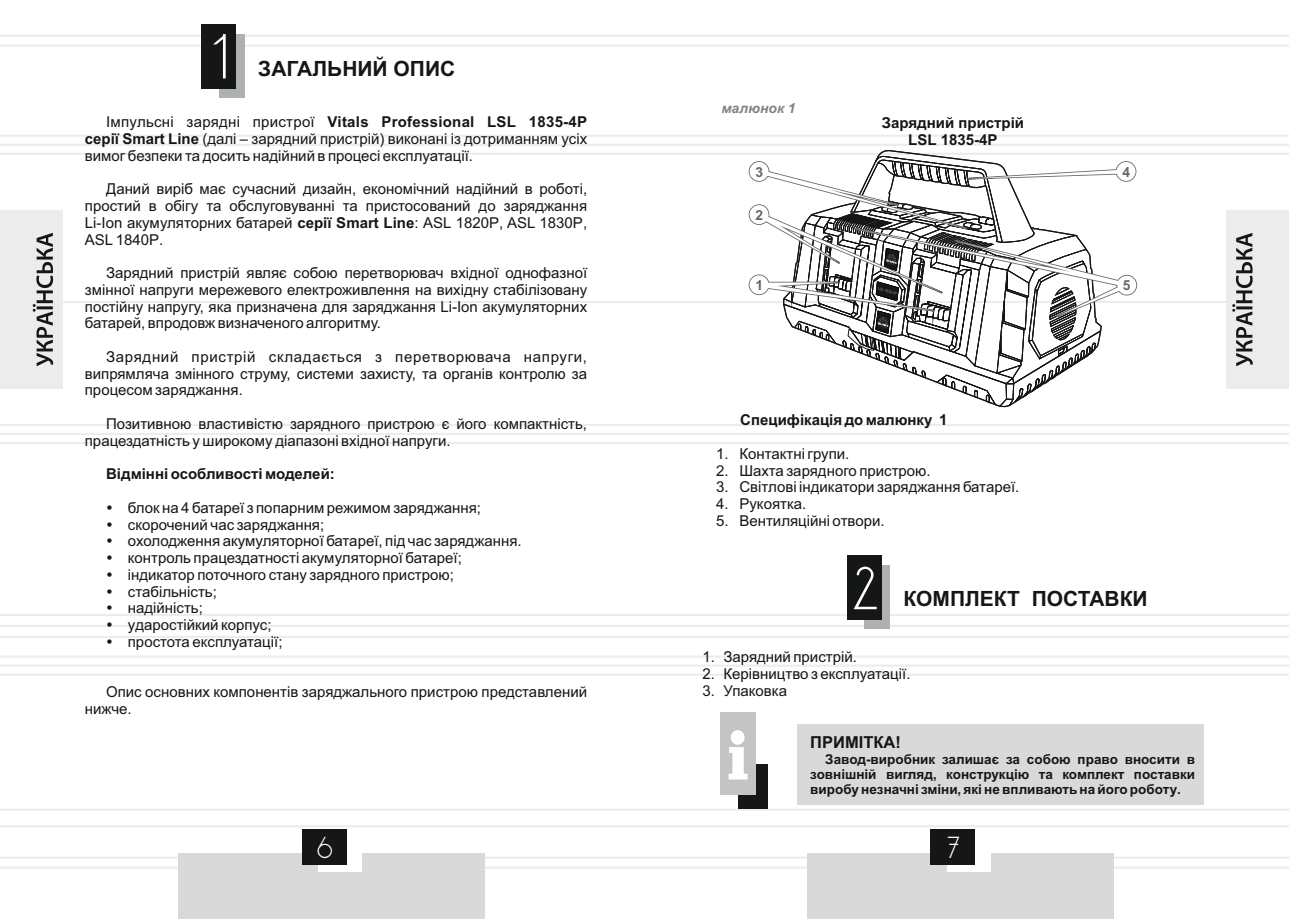
<style>
.page{position:relative;width:1289px;height:919px;background:#fff}
.page>*{position:absolute;margin:0;border:0;box-sizing:border-box;transform-origin:0 0}
.t1{font:52.5px "DS Standart Cyr";color:#fff}
.t2{font:26.25px "DS Standart Cyr";color:#fff}
.t3{font:700 21px "Arial";color:#151616}
.t4{font:700 16.5px "Arial";color:#151616}
.t5{font:15px/16.8px "Arial";color:#151616;text-align:justify}
.t6{font:700 15px/16.8px "Arial";color:#151616;text-align:center}
.t7{font:italic 700 13.95px "Arial";color:#818281}
.t8{font:700 13.8px "Arial";color:#676767}
.t9{font:700 13.5px/15.1px "Arial";color:#151616;text-align:justify}
.s1{font-weight:700}
</style>
<div class="page">
<hr style="left:644px;top:135px;width:644px;height:2px;background:#ececec">
<hr style="left:644px;top:424px;width:644px;height:2px;background:#ececec">
<hr style="left:644px;top:442px;width:644px;height:2px;background:#ececec">
<hr style="left:644px;top:614px;width:644px;height:2px;background:#ececec">
<hr style="left:644px;top:635px;width:644px;height:3px;background:#ececec">
<hr style="left:644px;top:655px;width:644px;height:2px;background:#ececec">
<hr style="left:644px;top:673px;width:644px;height:2px;background:#ececec">
<hr style="left:644px;top:856px;width:644px;height:2px;background:#ececec">
<hr style="left:644px;top:866px;width:644px;height:2px;background:#ececec">
<hr style="left:644px;top:35px;width:644px;height:2px;background:#ececec">
<hr style="left:644px;top:45px;width:644px;height:2px;background:#ececec">
<hr style="left:644px;top:808px;width:644px;height:2px;background:#ececec">
<hr style="left:644px;top:825px;width:644px;height:2px;background:#ececec">
<hr style="left:0;top:135px;width:644px;height:2px;background:#ececec">
<hr style="left:0;top:424px;width:644px;height:2px;background:#ececec">
<hr style="left:0;top:433px;width:1288px;height:2px;background:#ececec">
<hr style="left:0;top:442px;width:644px;height:2px;background:#ececec">
<hr style="left:0;top:614px;width:644px;height:2px;background:#ececec">
<hr style="left:0;top:635px;width:644px;height:3px;background:#ececec">
<hr style="left:0;top:655px;width:644px;height:2px;background:#ececec">
<hr style="left:0;top:664px;width:1288px;height:3px;background:#f1f1f1">
<hr style="left:0;top:673px;width:644px;height:2px;background:#ececec">
<hr style="left:0;top:856px;width:644px;height:2px;background:#ececec">
<hr style="left:0;top:866px;width:644px;height:2px;background:#ececec">
<hr style="left:0;top:35px;width:644px;height:2px;background:#ececec">
<hr style="left:0;top:45px;width:644px;height:2px;background:#ececec">
<hr style="left:0;top:808px;width:644px;height:2px;background:#ececec">
<hr style="left:0;top:825px;width:644px;height:2px;background:#ececec">
<div style="left:178px;top:853px;width:307px;height:65px;background:#d9d9da"></div>
<div style="left:318px;top:832px;width:44px;height:39px;background:#fff"></div>
<div style="left:301px;top:829px;width:45px;height:36px;background:#151616"></div>
<div style="left:807px;top:853px;width:306px;height:65px;background:#d9d9da"></div>
<div style="left:946px;top:832px;width:44px;height:39px;background:#fff"></div>
<div style="left:930px;top:829px;width:45px;height:36px;background:#151616"></div>
<div style="left:219px;top:34px;width:26px;height:64px;background:#afb0b0"></div>
<div style="left:202px;top:24px;width:34px;height:64px;background:#151616"></div>
<svg style="left:0;top:144px;width:1288px;height:263px"></svg>
<div style="left:864px;top:565px;width:26px;height:63px;background:#afb0b0"></div>
<div style="left:847px;top:554px;width:34px;height:65px;background:#151616"></div>
<div style="left:738px;top:763px;width:30px;height:45px;background:#151616"></div>
<div style="left:719px;top:712px;width:36px;height:82px;background:#c4c4c5"></div>
<svg style="left:728px;top:730px;width:19px;height:49px"></svg>
<div style="left:797px;top:724px;width:406px;height:81px;background:#d9d9da"></div>
<hr style="left:0;top:625px;width:1288px;height:2px;background:#ececec">
<h1 class="t1" style="left:212px;top:36px;width:16px">1</h1>
<h3 class="t3" style="left:258px;top:60px;width:199px">ЗАГАЛЬНИЙ ОПИС</h3>
<p class="t5" style="left:85px;top:115px;width:504px;text-indent:21px">Імпульсні зарядні пристрої <span class="s1">Vitals Professional LSL 1835-4P серії Smart Line</span> (далі – зарядний пристрій) виконані із дотриманням усіх вимог безпеки та досить надійний в процесі експлуатації.</p>
<p class="t5" style="left:85px;top:182px;width:504px;text-indent:21px">Даний виріб має сучасний дизайн, економічний надійний в роботі, простий в обігу та обслуговуванні та пристосований до заряджання Li-Ion акумуляторних батарей <span class="s1">серії Smart Line</span>: ASL 1820P, ASL 1830P, ASL 1840P.</p>
<p class="t5" style="left:85px;top:266px;width:504px;text-indent:21px">Зарядний пристрій являє собою перетворювач вхідної однофазної змінної напруги мережевого електроживлення на вихідну стабілізовану постійну напругу, яка призначена для заряджання Li-Ion акумуляторних батарей, впродовж визначеного алгоритму.</p>
<p class="t5" style="left:85px;top:349px;width:504px;text-indent:21px">Зарядний пристрій складається з перетворювача напруги, випрямляча змінного струму, системи захисту, та органів контролю за процесом заряджання.</p>
<p class="t5" style="left:85px;top:416px;width:504px;text-indent:21px">Позитивною властивістю зарядного пристрою є його компактність, працездатність у широкому діапазоні вхідної напруги.</p>
<p class="t6" style="left:106px;top:467px;width:230px">Відмінні особливості моделей:</p>
<p class="t5" style="left:128px;top:500px;width:395px;text-align:left">блок на 4 батареї з попарним режимом заряджання; скорочений час заряджання;<br>охолодження акумуляторної батареї, під час заряджання. контроль працездатності акумуляторної батареї; індикатор поточного стану зарядного пристрою; стабільність;<br>надійність;<br>ударостійкий корпус;<br>простота експлуатації;</p>
<p class="t5" style="left:85px;top:685px;width:504px;text-indent:21px">Опис основних компонентів заряджального пристрою представлений нижче.</p>
<p class="t7" style="left:721px;top:103px;width:76px">малюнок 1</p>
<p class="t6" style="left:881px;top:115px;width:144px">Зарядний пристрій<br>LSL 1835-4Р</p>
<p class="t8" style="left:755px;top:166px;width:9px">3</p>
<p class="t8" style="left:1122px;top:166px;width:9px">4</p>
<p class="t8" style="left:755px;top:210px;width:9px">2</p>
<p class="t8" style="left:755px;top:280px;width:9px">1</p>
<p class="t8" style="left:1122px;top:280px;width:9px">5</p>
<p class="t6" style="left:740px;top:413px;width:209px">Специфікація до малюнку 1</p>
<p class="t5" style="left:716px;top:446px;width:135px">1. Контактні групи.</p>
<p class="t5" style="left:716px;top:463px;width:216px">2. Шахта зарядного пристрою.</p>
<p class="t5" style="left:716px;top:480px;width:305px">3. Світлові індикатори заряджання батареї.</p>
<p class="t5" style="left:716px;top:497px;width:92px">4. Рукоятка.</p>
<p class="t5" style="left:716px;top:513px;width:170px">5. Вентиляційні отвори.</p>
<h1 class="t1" style="left:852px;top:566px;width:27px">2</h1>
<h3 class="t3" style="left:903px;top:591px;width:246px">КОМПЛЕКТ ПОСТАВКИ</h3>
<p class="t5" style="left:702px;top:649px;width:156px">1. Зарядний пристрій.</p>
<p class="t5" style="left:702px;top:666px;width:209px">2. Керівництво з експлуатації.</p>
<p class="t5" style="left:702px;top:683px;width:86px">3. Упаковка</p>
<p class="t4" style="left:810px;top:736px;width:92px">ПРИМІТКА!</p>
<p class="t9" style="left:810px;top:752px;width:386px;text-indent:15px">Завод-виробник залишає за собою право вносити в зовнішній вигляд, конструкцію та комплект поставки виробу незначні зміни, які не впливають на його роботу.</p>
<h2 class="t2" style="left:317px;top:836px;width:17px">6</h2>
<h2 class="t2" style="left:947px;top:836px;width:14px">7</h2>
</div>
